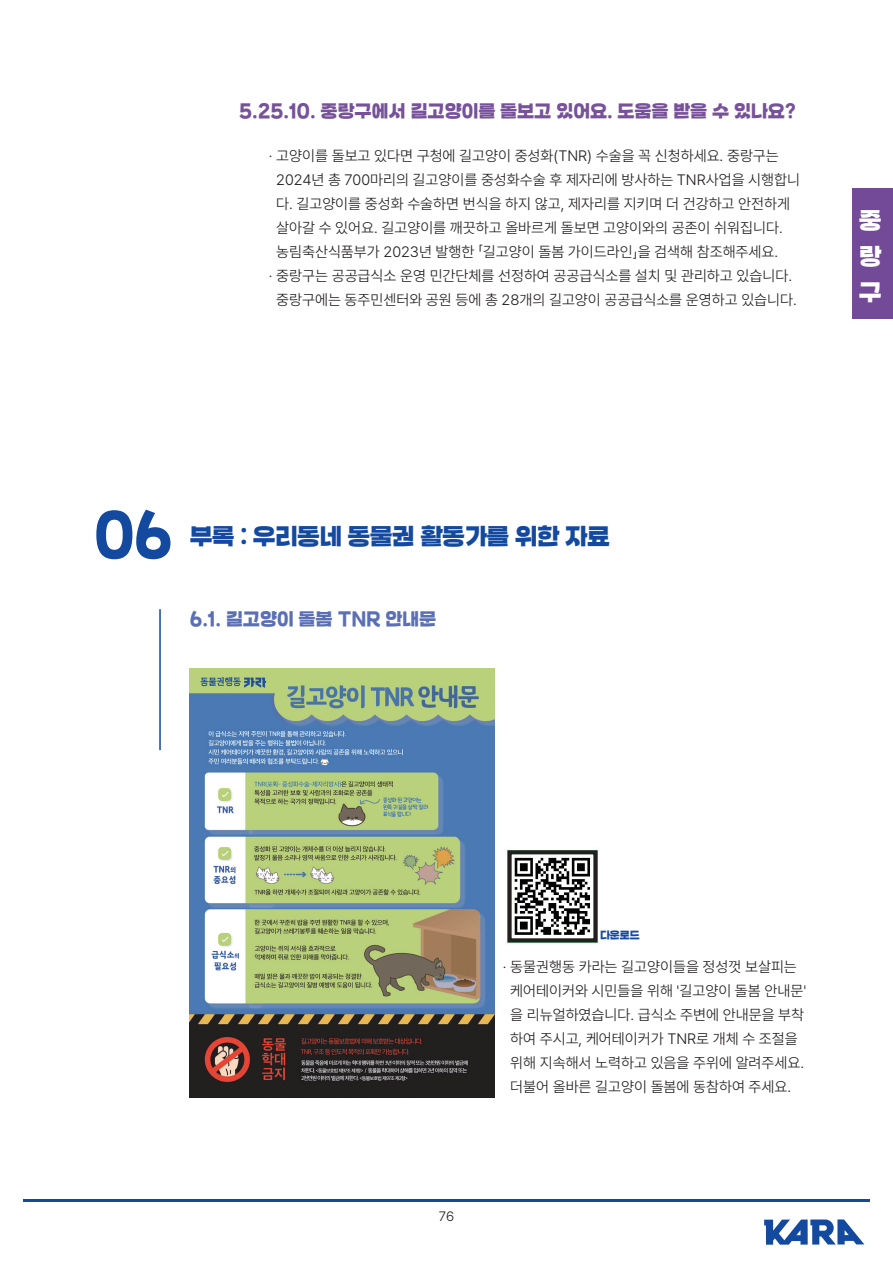
<style>
.page{position:relative;width:893px;height:1263px;background:#fff}
.page>*{position:absolute;margin:0;border:0;box-sizing:border-box;transform-origin:0 0}
.t1{font:55.5px "TT Hakgyoansim Jiugae R";color:#13499f}
.t2{font:24px "TT Hakgyoansim Jiugae R";letter-spacing:-.025em;color:#13499f}
.t3{font:24px/36px "TT Hakgyoansim Jiugae R";color:#fff;text-align:justify}
.t4{font:18px "TT Hakgyoansim Jiugae R";letter-spacing:-.005em;color:#77519a}
.t5{font:18px "TT Hakgyoansim Jiugae R";letter-spacing:-.005em;color:#5b6fb5}
.t6{font:300 15px/24px "Pretendard";color:#231f20}
.t7{font:300 13.5px "Pretendard";color:#231f20}
.t8{font:10.5px "TT Hakgyoansim Jiugae R";color:#13499f}
</style>
<div class="page">
<hr style="left:23px;top:1200px;width:847px;height:2px;background:#13499f">
<svg style="left:764px;top:1219px;width:100px;height:26px"></svg>
<div style="left:852px;top:188px;width:41px;height:131px;background:#734a97"></div>
<hr style="left:159px;top:609px;width:2px;height:141px;background:#13499f">
<img style="left:190px;top:668px;width:304px;height:430px">
<img style="left:507px;top:850px;width:92px;height:94px">
<div style="left:508px;top:850px;width:89px;height:92px;border:4px solid #231f20"></div>
<p class="t4" style="left:239px;top:101px;width:558px">5.25.10. 중랑구에서 길고양이를 돌보고 있어요. 도움을 받을 수 있나요?</p>
<p class="t6" style="left:269px;top:143px;width:511px">· 고양이를 돌보고 있다면 구청에 길고양이 중성화(TNR) 수술을 꼭 신청하세요. 중랑구는</p>
<p class="t6" style="left:276px;top:167px;width:525px">2024년 총 700마리의 길고양이를 중성화수술 후 제자리에 방사하는 TNR사업을 시행합니</p>
<p class="t6" style="left:276px;top:191px;width:515px">다. 길고양이를 중성화 수술하면 번식을 하지 않고, 제자리를 지키며 더 건강하고 안전하게</p>
<p class="t6" style="left:276px;top:215px;width:508px">살아갈 수 있어요. 길고양이를 깨끗하고 올바르게 돌보면 고양이와의 공존이 쉬워집니다.</p>
<p class="t6" style="left:276px;top:239px;width:503px">농림축산식품부가 2023년 발행한 「길고양이 돌봄 가이드라인」을 검색해 참조해주세요.</p>
<p class="t6" style="left:269px;top:263px;width:525px">· 중랑구는 공공급식소 운영 민간단체를 선정하여 공공급식소를 설치 및 관리하고 있습니다.</p>
<p class="t6" style="left:276px;top:287px;width:522px">중랑구에는 동주민센터와 공원 등에 총 28개의 길고양이 공공급식소를 운영하고 있습니다.</p>
<h2 class="t3" style="left:859px;top:204px;width:24px">중 랑 구</h2>
<h1 class="t1" style="left:93px;top:504px;width:82px">06</h1>
<h2 class="t2" style="left:190px;top:523px;width:422px">부록 : 우리동네 동물권 활동가를 위한 자료</h2>
<p class="t5" style="left:190px;top:609px;width:248px">6.1. 길고양이 돌봄 TNR 안내문</p>
<p class="t7" style="left:439px;top:1206px;width:17px">76</p>
<p class="t8" style="left:600px;top:929px;width:41px">다운로드</p>
<p class="t6" style="left:510px;top:954px;width:298px;text-indent:-7px">· 동물권행동 카라는 길고양이들을 정성껏 보살피는 케어테이커와 시민들을 위해 '길고양이 돌봄 안내문' 을 리뉴얼하였습니다. 급식소 주변에 안내문을 부착 하여 주시고, 케어테이커가 TNR로 개체 수 조절을 위해 지속해서 노력하고 있음을 주위에 알려주세요. 더불어 올바른 길고양이 돌봄에 동참하여 주세요.</p>
</div>
